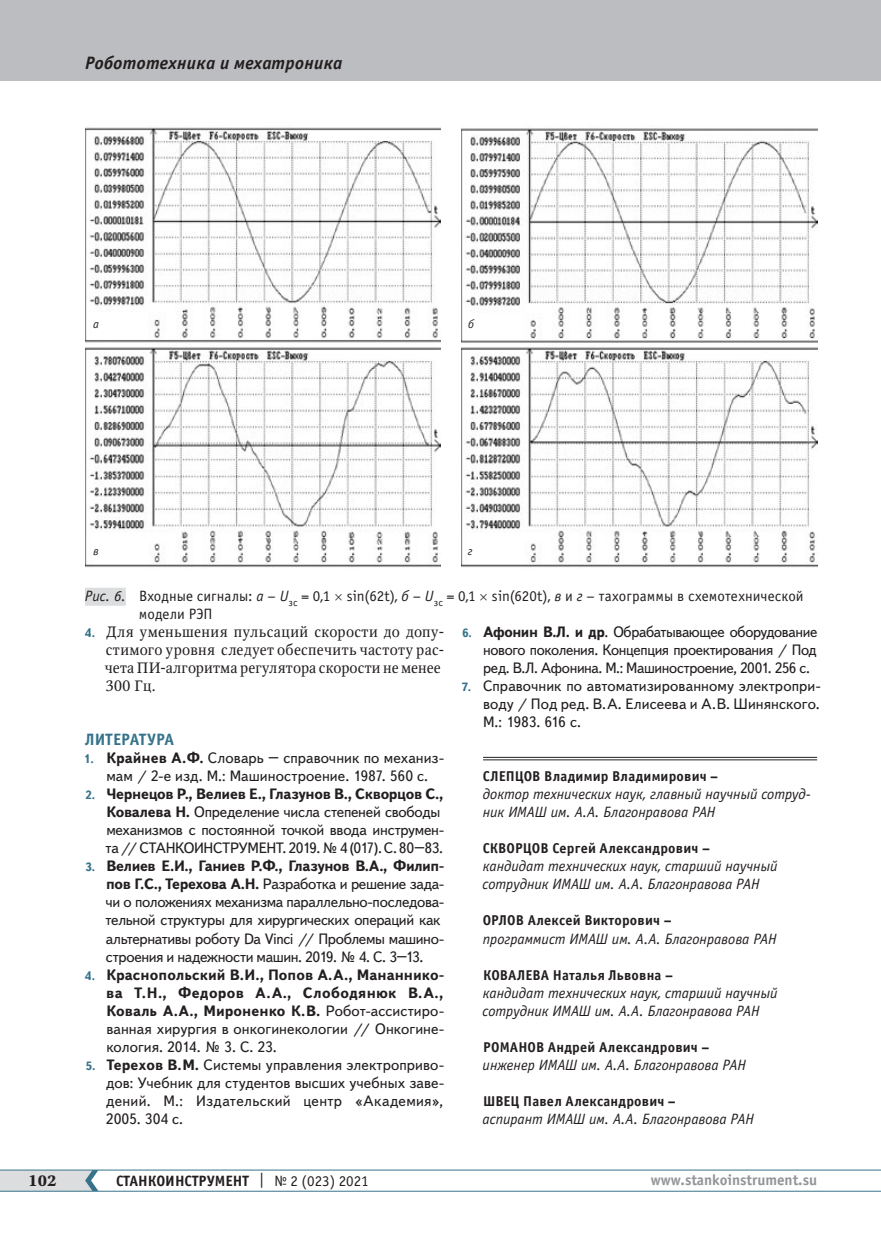
<style>
.page{position:relative;width:881px;height:1234px;background:#fff}
.page>*{position:absolute;margin:0;border:0;box-sizing:border-box;transform-origin:0 0}
.t1{font:italic 700 18px "Officina Sans C";letter-spacing:.015em;color:#231f20}
.t2{font:700 16.5px "Officina Sans C";letter-spacing:-.005em;color:#36738a}
.t3{font:15px/18px "Text Book C";letter-spacing:-.02em;color:#231f20;text-align:justify}
.t4{font:italic 15px/18px "Officina Sans C";letter-spacing:-.005em;color:#231f20}
.t5{font:700 15px/18px "Text Book C";letter-spacing:.01em;color:#231f20;text-align:justify}
.t6{font:15px/18px "Octava";letter-spacing:.02em;color:#231f20}
.t7{font:15px/18px "Officina Sans C";letter-spacing:.005em;color:#231f20}
.t8{font:15px/18px "Text Book C";letter-spacing:.005em;color:#231f20;text-align:center}
.t9{font:700 15px "Officina Sans C";color:#231f20}
.t10{font:700 15px "Officina Sans C";color:#939598}
.t11{font:700 15px "Octava";color:#231f20}
.t12{font:700 14.25px "Officina Sans C";letter-spacing:.015em;color:#231f20}
.t13{font:italic 12px "Officina Sans C";color:#231f20}
.s1{font-style:italic}
.s2{font-family:"Text Book C";font-weight:700;font-size:12px;color:#36738a}
.s3{font-weight:700;font-size:12px;color:#36738a}
.s4{font-weight:700}
.s5{font-size:12px;color:#36738a}
.s6{font-weight:400}
</style>
<div class="page">
<hr style="left:0;top:1190px;width:880px;height:1px;background:#36738a">
<hr style="left:0;top:1169px;width:880px;height:1px;background:#36738a">
<svg style="left:0;top:1169px;width:98px;height:21px"></svg>
<div style="left:0;top:0;width:880px;height:81px;background:#bcbdc0"></div>
<hr style="left:483px;top:757px;width:333px;height:1px;background:#231f20">
<hr style="left:483px;top:759px;width:333px;height:1px;background:#231f20">
<img style="left:85px;top:127px;width:355px;height:441px">
<img style="left:461px;top:128px;width:355px;height:440px">
<div style="left:85px;top:587px;width:41px;height:18px;background:#dcdddf"></div>
<p class="t1" style="left:85px;top:53px;width:259px">Робототехника и мехатроника</p>
<p class="t13" style="left:93px;top:317px;width:7px">а</p>
<p class="t13" style="left:468px;top:317px;width:7px">б</p>
<p class="t13" style="left:467px;top:544px;width:6px">г</p>
<p class="t7" style="left:139px;top:587px;width:666px;text-indent:-54px"><span class="s1">Рис. 6.</span> Входные сигналы: <span class="s1">а</span> – <span class="s1">U</span><sub>зс</sub> = 0,1 sin(62t), <span class="s1">б</span> – <span class="s1">U</span><sub>зс</sub> = 0,1 sin(620t), <span class="s1">в</span> и <span class="s1">г</span> – тахограммы в схемотехнической модели РЭП</p>
<p class="t13" style="left:93px;top:544px;width:7px">в</p>
<p class="t6" style="left:105px;top:623px;width:341px;text-indent:-20px"><span class="s2">4.</span> Для уменьшения пульсаций скорости до допу&shy;стимого уровня следует обеспечить частоту рас&shy;чета ПИ-алгоритма регулятора скорости не менее 300 Гц.</p>
<p class="t2" style="left:85px;top:730px;width:90px">ЛИТЕРАТУРА</p>
<p class="t8" style="left:84px;top:749px;width:361px"><span class="s3">1.</span> <span class="s4">Крайнев А.Ф.</span> Словарь – справочник по механиз&shy;мам / 2-е изд. М.: Машиностроение. 1987. 560 с.</p>
<p class="t3" style="left:105px;top:785px;width:340px;text-align:left;text-indent:-20px"><span class="s3">2.</span> <span class="s4">Чернецов Р., Велиев Е., Глазунов В., Скворцов С., Ковалева Н.</span> Определение числа степеней свободы механизмов с постоянной точкой ввода инструмен&shy;та// СТАНКОИНСТРУМЕНТ. 2019. №4 (017). С.80–83.</p>
<p class="t3" style="left:105px;top:857px;width:340px;text-align:left;text-indent:-20px"><span class="s3">3.</span> <span class="s4">Велиев Е.И., Ганиев Р.Ф., Глазунов В.А., Филип&shy;пов Г.С., Терехова А.Н.</span> Разработка и решение зада&shy;чи о положениях механизма параллельно-последова&shy;тельной структуры для хирургических операций как альтернативы роботу Da Vinci // Проблемы машино&shy;строения и надежности машин. 2019. № 4. С. 3–13.</p>
<p class="t5" style="left:106px;top:965px;width:339px;text-indent:-21px"><span class="s5">4.</span> Краснопольский В.И., Попов А.А., Мананнико&shy;ва Т.Н., Федоров А.А., Слободянюк В.А., Коваль А.А., Мироненко К.В. <span class="s6">Робот-ассистиро&shy;ванная хирургия в онкогинекологии // Онкогине&shy;кология. 2014. № 3. С. 23.</span></p>
<p class="t3" style="left:106px;top:1055px;width:339px;text-indent:-20px"><span class="s3">5.</span> <span class="s4">Терехов В.М.</span> Системы управления электроприво&shy;дов: Учебник для студентов высших учебных заве&shy;дений. М.: Издательский центр «Академия», 2005. 304 с.</p>
<p class="t3" style="left:483px;top:623px;width:336px;text-indent:-21px"><span class="s3">6.</span> <span class="s4">Афонин В.Л. и др</span>. Обрабатывающее оборудование нового поколения. Концепция проектирования / Под ред. В.Л. Афонина. М.: Машиностроение, 2001. 256 с.</p>
<p class="t3" style="left:483px;top:677px;width:339px;text-indent:-21px"><span class="s3">7.</span> Справочник по автоматизированному электропри&shy;воду / Под ред. В.А. Елисеева и А.В. Шинянского.<br>М.: 1983. 616 с.</p>
<p class="t12" style="left:482px;top:768px;width:237px">СЛЕПЦОВ Владимир Владимирович –</p>
<p class="t4" style="left:482px;top:785px;width:329px">доктор технических наук, главный научный сотруд&shy;ник ИМАШ им. А.А. Благонравова РАН</p>
<p class="t12" style="left:482px;top:840px;width:228px">СКВОРЦОВ Сергей Александрович –</p>
<p class="t4" style="left:482px;top:857px;width:296px">кандидат технических наук, старший научный сотрудник ИМАШ им. А.А. Благонравова РАН</p>
<p class="t12" style="left:482px;top:912px;width:190px">ОРЛОВ Алексей Викторович –</p>
<p class="t4" style="left:482px;top:929px;width:295px">программист ИМАШ им. А.А. Благонравова РАН</p>
<p class="t12" style="left:483px;top:966px;width:191px">КОВАЛЕВА Наталья Львовна –</p>
<p class="t4" style="left:482px;top:983px;width:296px">кандидат технических наук, старший научный сотрудник ИМАШ им. А.А. Благонравова РАН</p>
<p class="t12" style="left:483px;top:1038px;width:228px">РОМАНОВ Андрей Александрович –</p>
<p class="t4" style="left:482px;top:1055px;width:265px">инженер ИМАШ им. А.А. Благонравова РАН</p>
<p class="t12" style="left:483px;top:1092px;width:194px">ШВЕЦ Павел Александрович –</p>
<p class="t4" style="left:482px;top:1109px;width:273px">аспирант ИМАШ им. А.А. Благонравова РАН</p>
<p class="t11" style="left:29px;top:1170px;width:29px">102</p>
<p class="t9" style="left:116px;top:1171px;width:254px">СТАНКОИНСТРУМЕНТ <span class="s6">| № 2 (023) 2021</span></p>
<p class="t10" style="left:650px;top:1171px;width:168px">www.stankoinstrument.su</p>
</div>
